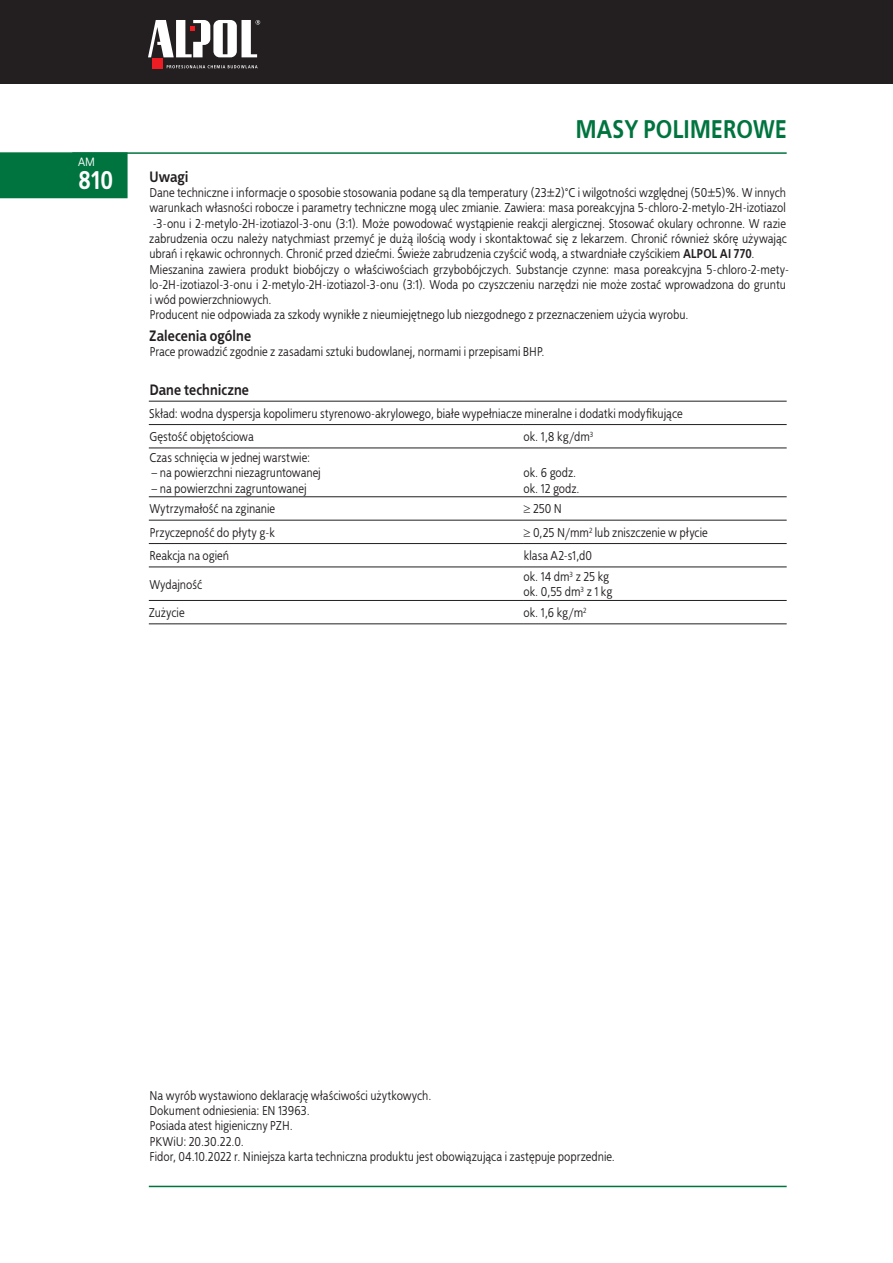
<style>
.page{position:relative;width:893px;height:1263px;background:#fff}
.page>*{position:absolute;margin:0;border:0;box-sizing:border-box;transform-origin:0 0}
.t1{font:700 25.5px "EFN Bureau COT";color:#00743f}
.t2{font:700 25.5px "EFN Bureau COT";color:#fff}
.t3{font:700 15px "EFN Bureau COT";color:#231f20}
.t4{font:12.75px/15.3px "EFN Bureau COT";letter-spacing:.01em;color:#231f20}
.t5{font:12px "EFN Bureau COT";color:#fff}
.s1{font-weight:700}
</style>
<div class="page">
<div style="left:0;top:0;width:893px;height:84px;background:#231f20"></div>
<svg style="left:167px;top:65px;width:91px;height:3px"></svg>
<div style="left:152px;top:58px;width:11px;height:11px;background:#ee1d23"></div>
<svg style="left:148px;top:20px;width:112px;height:37px"></svg>
<hr style="left:149px;top:401px;width:374px;height:1px;background:#231f20">
<hr style="left:523px;top:401px;width:264px;height:1px;background:#231f20">
<hr style="left:149px;top:424px;width:374px;height:1px;background:#231f20">
<hr style="left:523px;top:424px;width:264px;height:1px;background:#231f20">
<hr style="left:149px;top:448px;width:374px;height:1px;background:#231f20">
<hr style="left:523px;top:448px;width:264px;height:1px;background:#231f20">
<hr style="left:149px;top:496px;width:374px;height:1px;background:#231f20">
<hr style="left:523px;top:496px;width:264px;height:1px;background:#231f20">
<hr style="left:149px;top:520px;width:374px;height:1px;background:#231f20">
<hr style="left:523px;top:520px;width:264px;height:1px;background:#231f20">
<hr style="left:149px;top:543px;width:374px;height:1px;background:#231f20">
<hr style="left:523px;top:543px;width:264px;height:1px;background:#231f20">
<hr style="left:149px;top:566px;width:374px;height:1px;background:#231f20">
<hr style="left:523px;top:566px;width:264px;height:1px;background:#231f20">
<hr style="left:149px;top:600px;width:374px;height:1px;background:#231f20">
<hr style="left:523px;top:600px;width:264px;height:1px;background:#231f20">
<hr style="left:149px;top:623px;width:374px;height:1px;background:#231f20">
<hr style="left:523px;top:623px;width:264px;height:1px;background:#231f20">
<hr style="left:149px;top:1186px;width:638px;height:1px;background:#00743f">
<hr style="left:72px;top:152px;width:715px;height:2px;background:#00743f">
<div style="left:0;top:152px;width:128px;height:46px;background:#00743f"></div>
<p class="t5" style="left:78px;top:155px;width:18px">AM</p>
<h1 class="t2" style="left:78px;top:164px;width:37px">810</h1>
<h1 class="t1" style="left:576px;top:113px;width:212px">MASY POLIMEROWE</h1>
<p class="t3" style="left:150px;top:167px;width:41px">Uwagi</p>
<p class="t4" style="left:149px;top:185px;width:642px">Dane techniczne i informacje o sposobie stosowania podane są dla temperatury (23±2)°C i wilgotności względnej (50±5)%. W innych warunkach własności robocze i parametry techniczne mogą ulec zmianie. Zawiera: masa poreakcyjna 5-chloro-2-metylo-2H-izotiazol -3-onu i 2-metylo-2H-izotiazol-3-onu (3:1). Może powodować wystąpienie reakcji alergicznej. Stosować okulary ochronne. W razie zabrudzenia oczu należy natychmiast przemyć je dużą ilością wody i skontaktować się z lekarzem. Chronić również skórę używając ubrań i rękawic ochronnych. Chronić przed dziećmi. Świeże zabrudzenia czyścić wodą, a stwardniałe czyścikiem <span class="s1">ALPOL AI 770</span>.<br>Mieszanina zawiera produkt biobójczy o właściwościach grzybobójczych. Substancje czynne: masa poreakcyjna 5-chloro-2-mety&shy;lo-2H-izotiazol-3-onu i 2-metylo-2H-izotiazol-3-onu (3:1). Woda po czyszczeniu narzędzi nie może zostać wprowadzona do gruntu i wód powierzchniowych.<br>Producent nie odpowiada za szkody wynikłe z nieumiejętnego lub niezgodnego z przeznaczeniem użycia wyrobu.</p>
<p class="t3" style="left:149px;top:326px;width:103px">Zalecenia ogólne</p>
<p class="t4" style="left:150px;top:345px;width:396px">Prace prowadzić zgodnie z zasadami sztuki budowlanej, normami i przepisami BHP.</p>
<p class="t3" style="left:150px;top:380px;width:101px">Dane techniczne</p>
<p class="t4" style="left:149px;top:402px;width:535px;line-height:23.4px">Skład: wodna dyspersja kopolimeru styrenowo-akrylowego, białe wypełniacze mineralne i dodatki modyfikujące<br>Gęstość objętościowa</p>
<p class="t4" style="left:523px;top:429px;width:71px">ok. 1,8 kg/dm<sup>3</sup></p>
<p class="t4" style="left:149px;top:450px;width:162px">Czas schnięcia w jednej warstwie:</p>
<p class="t4" style="left:151px;top:465px;width:171px">– na powierzchni niezagruntowanej</p>
<p class="t4" style="left:151px;top:481px;width:157px">– na powierzchni zagruntowanej</p>
<p class="t4" style="left:523px;top:465px;width:57px">ok. 6 godz. ok. 12 godz.</p>
<p class="t4" style="left:149px;top:502px;width:127px">Wytrzymałość na zginanie</p>
<p class="t4" style="left:523px;top:502px;width:40px">≥ 250 N</p>
<p class="t4" style="left:150px;top:525px;width:127px">Przyczepność do płyty g-k</p>
<p class="t4" style="left:523px;top:525px;width:186px">≥ 0,25 N/mm<sup>2</sup> lub zniszczenie w płycie</p>
<p class="t4" style="left:150px;top:548px;width:81px">Reakcja na ogień</p>
<p class="t4" style="left:524px;top:548px;width:70px">klasa A2-s1,d0</p>
<p class="t4" style="left:149px;top:577px;width:54px">Wydajność</p>
<p class="t4" style="left:523px;top:569px;width:90px">ok. 14 dm<sup>3</sup> z 25 kg ok. 0,55 dm<sup>3</sup> z 1 kg</p>
<p class="t4" style="left:149px;top:605px;width:37px">Zużycie</p>
<p class="t4" style="left:523px;top:605px;width:65px">ok. 1,6 kg/m<sup>2</sup></p>
<p class="t4" style="left:150px;top:1088px;width:467px">Na wyrób wystawiono deklarację właściwości użytkowych.<br>Dokument odniesienia: EN 13963.<br>Posiada atest higieniczny PZH.<br>PKWiU: 20.30.22.0.<br>Fidor, 04.10.2022 r. Niniejsza karta techniczna produktu jest obowiązująca i zastępuje poprzednie.</p>
</div>
